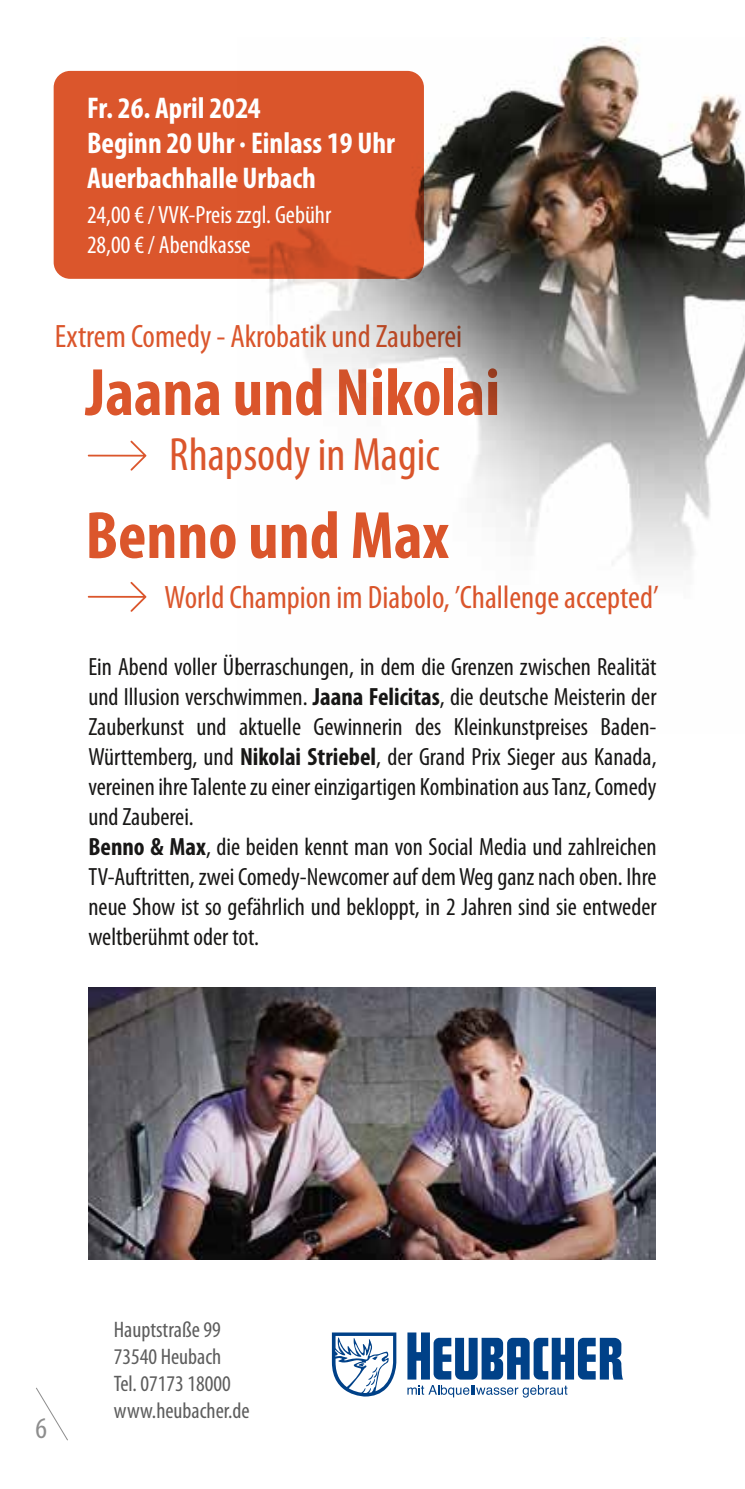
<style>
.page{position:relative;width:745px;height:1489px;background:#fff}
.page>*{position:absolute;margin:0;border:0;box-sizing:border-box;transform-origin:0 0}
.t1{font:700 condensed 67.5px "Myriad Pro";color:#db562c}
.t2{font:condensed 47px "Myriad Pro";color:#db562c}
.t3{font:condensed 32.5px "Myriad Pro";color:#db562c}
.t4{font:700 condensed 30px/35px "Myriad Pro";color:#fff}
.t5{font:condensed 30px "Myriad Pro";color:#8d8d8d}
.t6{font:condensed 25px/30px "Myriad Pro";color:#181716}
.t7{font:condensed 25px/30px "Myriad Pro";color:#fff}
.t8{font:condensed 22.5px/27px "Myriad Pro";color:#5d5d5d}
.s1{font-weight:700}
</style>
<div class="page">
<svg style="left:36px;top:1387px;width:32px;height:53px"></svg>
<img style="left:88px;top:987px;width:566px;height:272px">
<div style="left:54px;top:71px;width:369px;height:208px;background:#db562c;border-radius:17px"></div>
<img style="left:237px;top:38px;width:506px;height:535px">
<svg style="left:88px;top:440px;width:58px;height:30px"></svg>
<svg style="left:88px;top:582px;width:58px;height:30px"></svg>
<svg style="left:332px;top:1332px;width:64px;height:64px"></svg>
<svg style="left:407px;top:1332px;width:216px;height:65px"></svg>
<p class="t4" style="left:87px;top:91px;width:309px">Fr. 26. April 2024<br>Beginn 20 Uhr · Einlass 19 Uhr<br>Auerbachhalle Urbach</p>
<p class="t7" style="left:87px;top:200px;width:246px">24,00 € / VVK-Preis zzgl. Gebühr<br>28,00 € / Abendkasse</p>
<h3 class="t3" style="left:55px;top:318px;width:408px">Extrem Comedy - Akrobatik und Zauberei</h3>
<h1 class="t1" style="left:85px;top:355px;width:416px">Jaana und Nikolai</h1>
<h2 class="t2" style="left:169px;top:429px;width:272px">Rhapsody in Magic</h2>
<h1 class="t1" style="left:85px;top:498px;width:365px">Benno und Max</h1>
<h3 class="t3" style="left:164px;top:579px;width:495px">World Champion im Diabolo, ’Challenge accepted’</h3>
<p class="t6" style="left:88px;top:652px;width:569px">Ein Abend voller Überraschungen, in dem die Grenzen zwischen Realität und Illusion verschwimmen. <span class="s1">Jaana Felicitas</span>, die deutsche Meisterin der Zauberkunst und aktuelle Gewinnerin des Kleinkunstpreises Baden-Württemberg, und <span class="s1">Nikolai Striebel</span>, der Grand Prix Sieger aus Kanada, vereinen ihre Talente zu einer einzigartigen Kombination aus Tanz, Comedy und Zauberei.<br><span class="s1">Benno &amp; Max</span>, die beiden kennt man von Social Media und zahlreichen TV-Auftritten, zwei Comedy-Newcomer auf dem Weg ganz nach oben. Ihre neue Show ist so gefährlich und bekloppt, in 2 Jahren sind sie entweder weltberühmt oder tot.</p>
<p class="t5" style="left:35px;top:1411px;width:13px">6</p>
<p class="t8" style="left:114px;top:1316px;width:137px">Hauptstraße 99<br>73540 Heubach<br>Tel. 07173 18000 www.heubacher.de</p>
</div>
